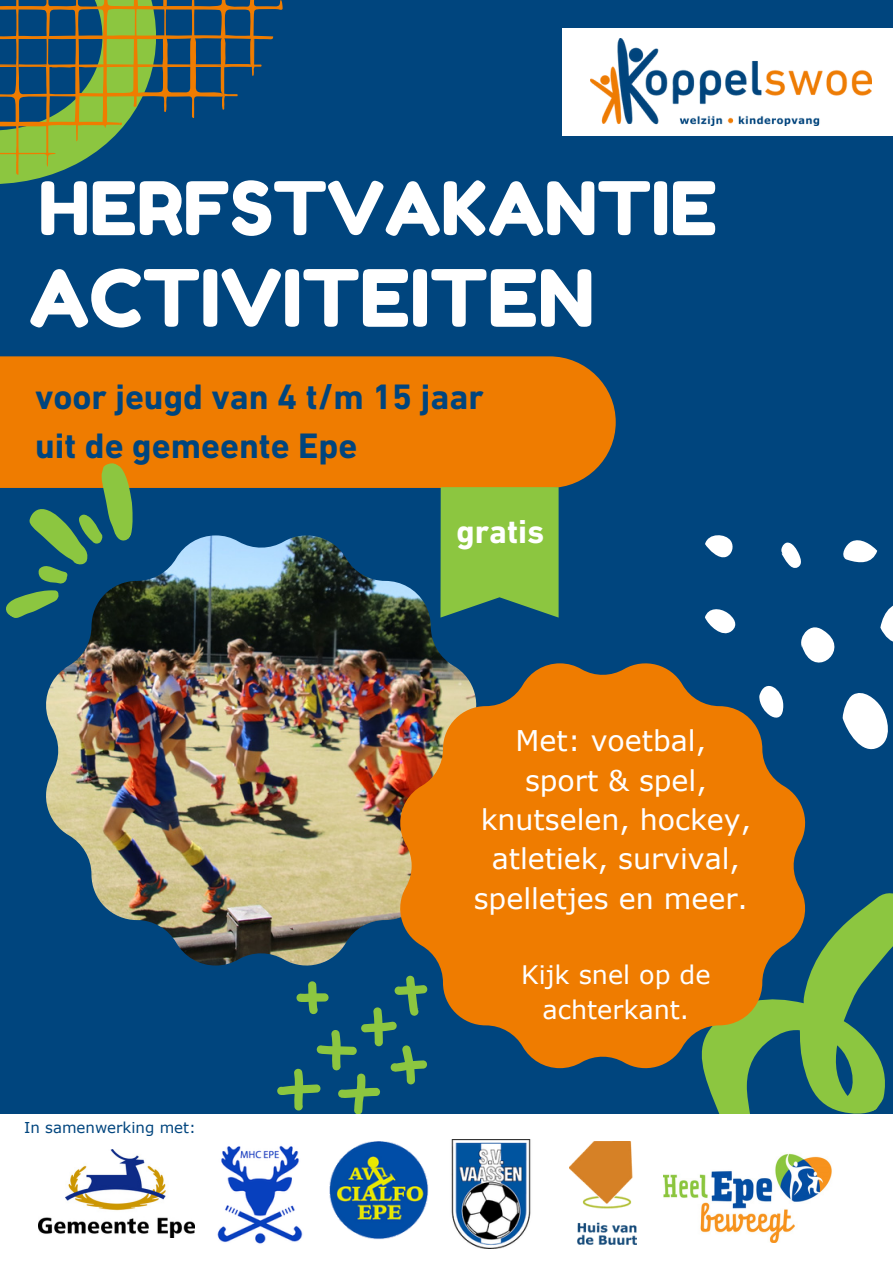
<style>
.page{position:relative;width:893px;height:1264px;background:#fff}
.page>*{position:absolute;margin:0;border:0;box-sizing:border-box;transform-origin:0 0}
.t1{font:78.6px "Fredoka One";color:#fff}
.t2{font:73.65px "Fredoka One";color:#fff}
.t3{font:700 36px/49.5px "DIN Next W1 G";color:#00457e}
.t4{font:700 33.75px "DIN Next W1 G";color:#fff}
.t5{font:28.5px/39.3px "Verdana";color:#fff;text-align:center}
.t6{font:25.5px/34.8px "Verdana";color:#fff;text-align:center}
.t7{font:15px "Verdana";color:#00457e}
</style>
<div class="page">
<div style="left:0;top:0;width:892px;height:1262px;background:#00457e"></div>
<div style="left:0;top:356px;width:615px;height:132px;background:#ef7c00"></div>
<img style="left:46px;top:535px;width:403px;height:430px">
<svg style="left:703px;top:893px;width:189px;height:221px;fill:#8cc640"></svg>
<svg style="left:400px;top:663px;width:405px;height:405px;background:#c77617"></svg>
<svg style="left:0;top:0;width:283px;height:184px"></svg>
<svg style="left:277px;top:975px;width:150px;height:139px"></svg>
<svg style="left:0;top:439px;width:158px;height:209px"></svg>
<svg style="left:842px;top:693px;width:46px;height:57px"></svg>
<svg style="left:799px;top:627px;width:36px;height:54px"></svg>
<svg style="left:880px;top:606px;width:12px;height:35px"></svg>
<svg style="left:843px;top:540px;width:34px;height:23px"></svg>
<svg style="left:758px;top:676px;width:25px;height:54px"></svg>
<svg style="left:781px;top:542px;width:20px;height:26px"></svg>
<svg style="left:705px;top:609px;width:31px;height:25px"></svg>
<svg style="left:705px;top:535px;width:28px;height:23px"></svg>
<div style="left:0;top:1114px;width:892px;height:148px;background:#fff"></div>
<img style="left:217px;top:1145px;width:86px;height:99px">
<img style="left:329px;top:1141px;width:99px;height:97px">
<img style="left:569px;top:1141px;width:67px;height:103px">
<img style="left:451px;top:1139px;width:80px;height:108px">
<img style="left:663px;top:1153px;width:169px;height:89px">
<img style="left:39px;top:1149px;width:155px;height:88px">
<div style="left:562px;top:28px;width:330px;height:108px;background:#fff"></div>
<img style="left:590px;top:39px;width:281px;height:86px">
<svg style="left:440px;top:487px;width:118px;height:130px;background:#81bb44"></svg>
<h2 class="t2" style="left:38px;top:163px;width:680px">HERFSTVAKANTIE</h2>
<h1 class="t1" style="left:29px;top:250px;width:566px">ACTIVITEITEN</h1>
<p class="t3" style="left:35px;top:375px;width:450px">voor jeugd van 4 t/m 15 jaar uit de gemeente Epe</p>
<p class="t4" style="left:456px;top:518px;width:89px">gratis</p>
<p class="t5" style="left:473px;top:720px;width:279px">Met: voetbal,<br>sport &amp; spel, knutselen, hockey, atletiek, survival, spelletjes en meer.</p>
<p class="t7" style="left:24px;top:1117px;width:173px">In samenwerking met:</p>
<p class="t6" style="left:521px;top:956px;width:191px">Kijk snel op de achterkant.</p>
</div>
